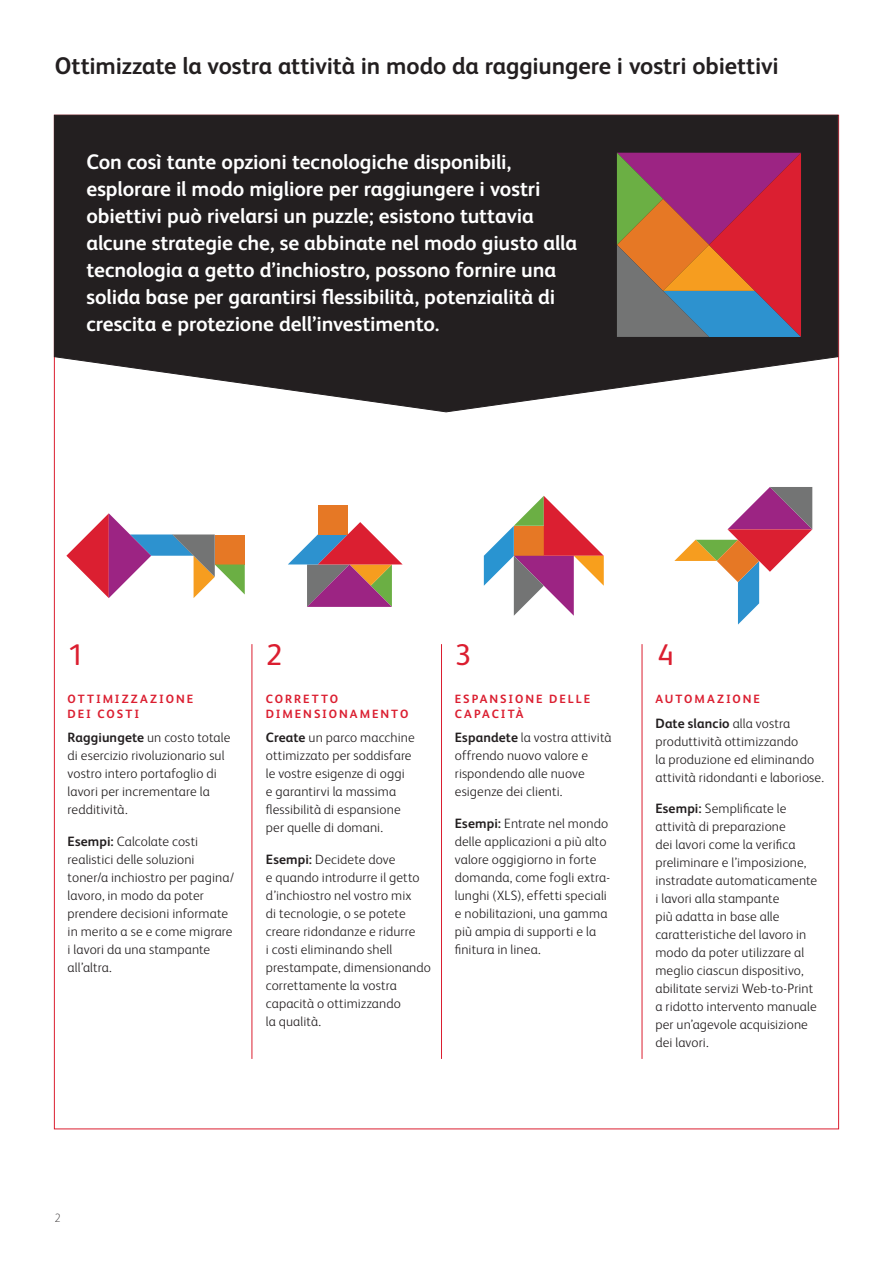
<style>
.page{position:relative;width:893px;height:1263px;background:#fff}
.page>*{position:absolute;margin:0;border:0;box-sizing:border-box;transform-origin:0 0}
.Body_Text{font:30px "Xerox Sans";color:#db1e30}
.Body_Subhead{font:700 24px "Xerox Sans";letter-spacing:-.01em;color:#231f20}
.Body_Text-2{font:700 21px/27px "Xerox Sans";letter-spacing:-.005em;color:#fff}
.Body_Text-3{font:300 13.5px/18px "Xerox Sans";letter-spacing:.01em;color:#231f20}
.Body_Text-4{font:700 12px/14.4px "Xerox Sans";letter-spacing:.165em;color:#db1e30}
.Header_Inside_Spread{font:100 12px "Xerox Sans";color:#231f20}
.s1{font-weight:700}
</style>
<div class="page">
<svg style="left:54px;top:114px;width:785px;height:299px;background:#3c3839"></svg>
<svg style="left:617px;top:153px;width:184px;height:184px;background:#a25760"></svg>
<hr style="left:252px;top:644px;width:1px;height:415px;background:#db1e30">
<hr style="left:441px;top:644px;width:1px;height:415px;background:#db1e30">
<hr style="left:642px;top:644px;width:1px;height:415px;background:#db1e30">
<svg style="left:66px;top:513px;width:179px;height:85px"></svg>
<div style="left:318px;top:504px;width:30px;height:30px;background:#e67825"></div>
<svg style="left:288px;top:522px;width:115px;height:85px"></svg>
<svg style="left:484px;top:496px;width:120px;height:120px"></svg>
<svg style="left:674px;top:487px;width:138px;height:137px"></svg>
<p class="Body_Subhead" style="left:55px;top:49px;width:726px">Ottimizzate la vostra attività in modo da raggiungere i vostri obiettivi</p>
<p class="Body_Text-2" style="left:86px;top:147px;width:492px">Con così tante opzioni tecnologiche disponibili, esplorare il modo migliore per raggiungere i vostri obiettivi può rivelarsi un puzzle; esistono tuttavia alcune strategie che, se abbinate nel modo giusto alla tecnologia a getto d’inchiostro, possono fornire una solida base per garantirsi flessibilità, potenzialità di crescita e protezione dell’investimento.</p>
<p class="Body_Text" style="left:68px;top:635px;width:18px">1</p>
<p class="Body_Text" style="left:266px;top:635px;width:18px">2</p>
<p class="Body_Text" style="left:455px;top:635px;width:18px">3</p>
<p class="Body_Text" style="left:657px;top:635px;width:18px">4</p>
<p class="Body_Text-4" style="left:68px;top:691px;width:127px">OTTIMIZZAZIONE<br>DEI COSTI</p>
<p class="Body_Text-3" style="left:68px;top:728px;width:164px"><span class="s1">Raggiungete</span> un costo totale di esercizio rivoluzionario sul vostro intero portafoglio di lavori per incrementare la redditività.</p>
<p class="Body_Text-3" style="left:68px;top:831px;width:168px"><span class="s1">Esempi:</span> Calcolate costi realistici delle soluzioni toner/a inchiostro per pagina/ lavoro, in modo da poter prendere decisioni informate in merito a se e come migrare i lavori da una stampante all’altra.</p>
<p class="Body_Text-4" style="left:266px;top:691px;width:144px">CORRETTO<br>DIMENSIONAMENTO</p>
<p class="Body_Text-3" style="left:266px;top:728px;width:150px"><span class="s1">Create</span> un parco macchine ottimizzato per soddisfare le vostre esigenze di oggi e garantirvi la massima flessibilità di espansione per quelle di domani.</p>
<p class="Body_Text-3" style="left:266px;top:849px;width:167px"><span class="s1">Esempi:</span> Decidete dove<br>e quando introdurre il getto d’inchiostro nel vostro mix<br>di tecnologie, o se potete creare ridondanze e ridurre<br>i costi eliminando shell prestampate, dimensionando correttamente la vostra capacità o ottimizzando<br>la qualità.</p>
<p class="Body_Text-4" style="left:455px;top:691px;width:137px">ESPANSIONE DELLE<br>CAPACITÀ</p>
<p class="Body_Text-3" style="left:455px;top:728px;width:158px"><span class="s1">Espandete</span> la vostra attività offrendo nuovo valore e rispondendo alle nuove esigenze dei clienti.</p>
<p class="Body_Text-3" style="left:455px;top:813px;width:157px"><span class="s1">Esempi:</span> Entrate nel mondo delle applicazioni a più alto valore oggigiorno in forte domanda, come fogli extra&shy;lunghi (XLS), effetti speciali e nobilitazioni, una gamma più ampia di supporti e la finitura in linea.</p>
<p class="Body_Text-4" style="left:655px;top:691px;width:106px">AUTOMAZIONE</p>
<p class="Body_Text-3" style="left:655px;top:713px;width:170px"><span class="s1">Date slancio</span> alla vostra produttività ottimizzando<br>la produzione ed eliminando attività ridondanti e laboriose.</p>
<p class="Body_Text-3" style="left:655px;top:799px;width:163px"><span class="s1">Esempi:</span> Semplificate le attività di preparazione<br>dei lavori come la verifica preliminare e l’imposizione, instradate automaticamente i lavori alla stampante<br>più adatta in base alle caratteristiche del lavoro in modo da poter utilizzare al meglio ciascun dispositivo, abilitate servizi Web-to-Print a ridotto intervento manuale per un’agevole acquisizione dei lavori.</p>
<p class="Header_Inside_Spread" style="left:54px;top:1210px;width:8px">2</p>
</div>
